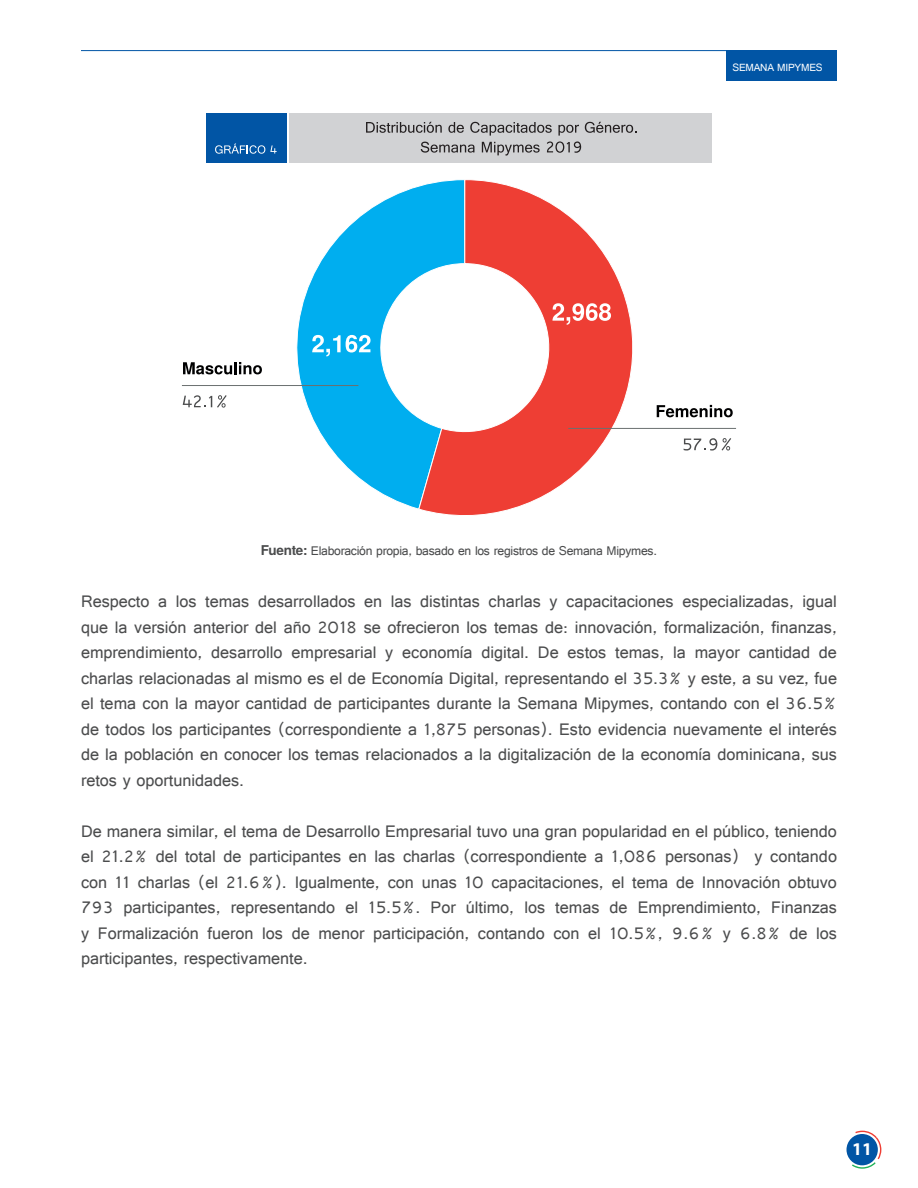
<style>
.page{position:relative;width:918px;height:1188px;background:#fff}
.page>*{position:absolute;margin:0;border:0;box-sizing:border-box;transform-origin:0 0}
.t1{font:18px/25.5px "Raavi";color:#4b4c4d;text-align:justify}
.t2{font:700 18px "Myriad Pro";color:#fff}
.t3{font:13.5px "Raavi";letter-spacing:-.02em;color:#4b4c4d}
.t4{font:11.25px "Raavi";letter-spacing:-.02em;color:#fff}
.s1{font-family:"Te X Gyre Heros";font-weight:700}
</style>
<div class="page">
<hr style="left:81px;top:50px;width:662px;height:1px;background:#0155a5">
<div style="left:847px;top:1134px;width:31px;height:31px;background:#0155a5;border-radius:50%"></div>
<svg style="left:852px;top:1131px;width:29px;height:38px"></svg>
<div style="left:726px;top:50px;width:111px;height:31px;background:#0155a5"></div>
<div style="left:289px;top:113px;width:423px;height:49px;background:#d1d2d4"></div>
<svg style="left:366px;top:122px;width:271px;height:34px"></svg>
<div style="left:206px;top:113px;width:81px;height:49px;background:#0155a5"></div>
<svg style="left:215px;top:144px;width:62px;height:10px"></svg>
<svg style="left:296px;top:186px;width:122px;height:323px"></svg>
<svg style="left:418px;top:179px;width:227px;height:337px"></svg>
<svg style="left:183px;top:362px;width:79px;height:12px"></svg>
<svg style="left:183px;top:395px;width:44px;height:13px"></svg>
<hr style="left:182px;top:385px;width:176px;height:1px;background:#6b7070">
<svg style="left:657px;top:405px;width:76px;height:12px"></svg>
<svg style="left:684px;top:438px;width:47px;height:13px"></svg>
<hr style="left:568px;top:428px;width:168px;height:1px;background:#6b7070">
<svg style="left:552px;top:303px;width:59px;height:22px"></svg>
<svg style="left:312px;top:335px;width:59px;height:21px"></svg>
<p class="t4" style="left:732px;top:61px;width:92px">SEMANA MIPYMES</p>
<p class="t3" style="left:261px;top:542px;width:398px"><span class="s1">Fuente:</span> Elaboración propia, basado en los registros de Semana Mipymes.</p>
<p class="t1" style="left:81px;top:588px;width:758px">Respecto a los temas desarrollados en las distintas charlas y capacitaciones especializadas, igual que la versión anterior del año 2018 se ofrecieron los temas de: innovación, formalización, finanzas, emprendimiento, desarrollo empresarial y economía digital. De estos temas, la mayor cantidad de charlas relacionadas al mismo es el de Economía Digital, representando el 35.3% y este, a su vez, fue el tema con la mayor cantidad de participantes durante la Semana Mipymes, contando con el 36.5% de todos los participantes (correspondiente a 1,875 personas). Esto evidencia nuevamente el interés de la población en conocer los temas relacionados a la digitalización de la economía dominicana, sus retos y oportunidades.</p>
<p class="t1" style="left:81px;top:818px;width:758px">De manera similar, el tema de Desarrollo Empresarial tuvo una gran popularidad en el público, teniendo el 21.2% del total de participantes en las charlas (correspondiente a 1,086 personas) y contando con 11 charlas (el 21.6%). Igualmente, con unas 10 capacitaciones, el tema de Innovación obtuvo 793 participantes, representando el 15.5%. Por último, los temas de Emprendimiento, Finanzas y Formalización fueron los de menor participación, contando con el 10.5%, 9.6% y 6.8% de los participantes, respectivamente.</p>
<p class="t2" style="left:852px;top:1137px;width:21px">11</p>
</div>
